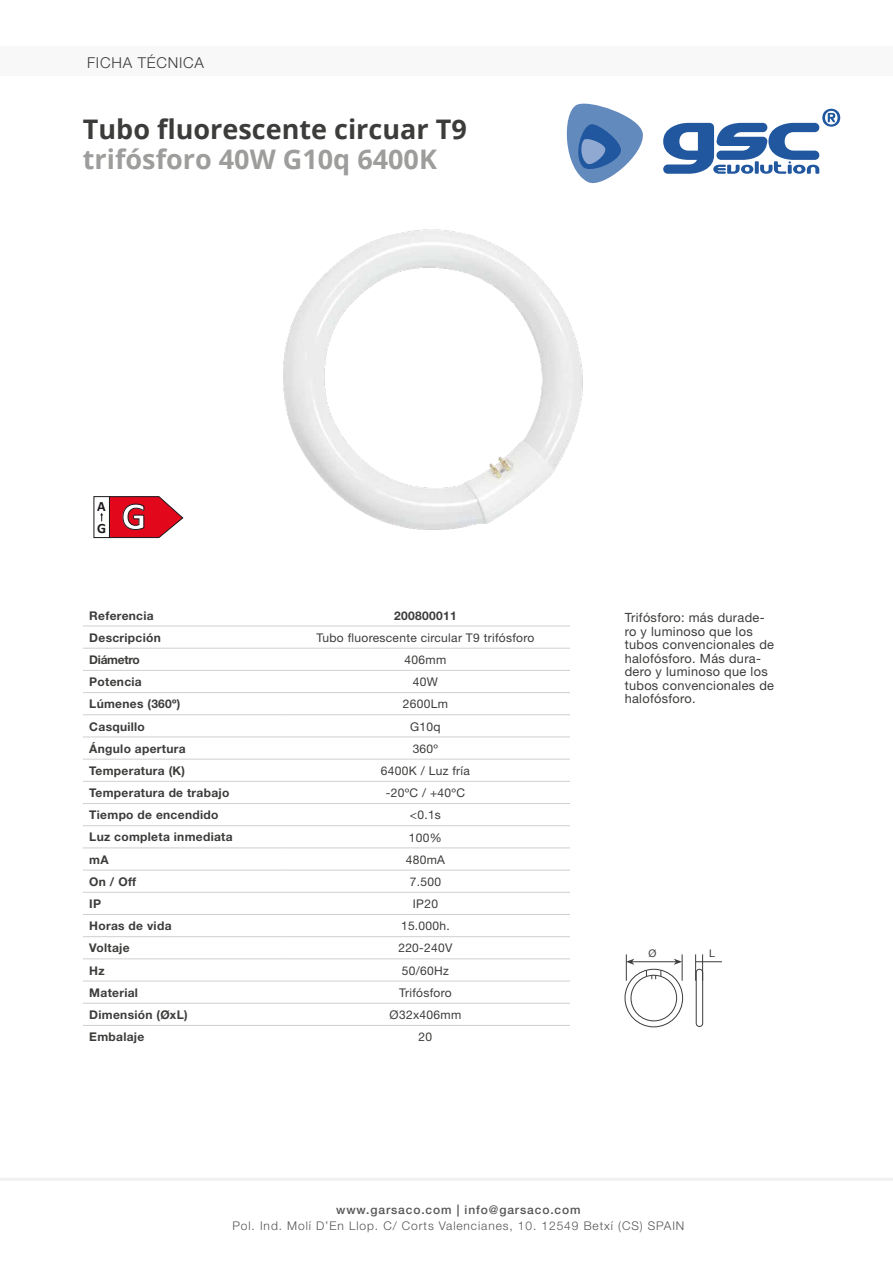
<style>
.page{position:relative;width:893px;height:1263px;background:#fff}
.page>*{position:absolute;margin:0;border:0;box-sizing:border-box;transform-origin:0 0}
.t1{font:700 38.85px "Calibri";color:#fff}
.t2{font:700 27px "Open Sans";color:#3c3c3b}
.t3{font:700 27px "Open Sans";color:#9d9d9c}
.t4{font:300 15px "Helvetica Neue";letter-spacing:.05em;color:#3c3c3b}
.t5{font:700 14.25px/22.6px "Calibri";color:#1b181c}
.t6{font:12.75px/13.5px "Helvetica Neue";letter-spacing:.025em;color:#3c3c3b}
.t7{font:700 12px "Helvetica Neue";letter-spacing:.025em;color:#3c3c3b}
.t8{font:12px "Helvetica Neue";letter-spacing:.025em;color:#3c3c3b}
.t9{font:300 12px "Helvetica Neue";letter-spacing:.075em;color:#565555}
.t10{font:500 12px "Helvetica Neue";letter-spacing:.075em;color:#565555}
.t11{font:700 12px "Helvetica Neue";letter-spacing:-.025em;color:#3c3c3b}
.t12{font:10.5px "Helvetica Neue";color:#3c3c3b}
</style>
<div class="page">
<svg style="left:663px;top:109px;width:177px;height:65px"></svg>
<svg style="left:566px;top:103px;width:77px;height:81px"></svg>
<hr style="left:0;top:1178px;width:893px;height:3px;background:#f0f0f0">
<div style="left:0;top:47px;width:893px;height:29px;background:#f8f8f8"></div>
<hr style="left:83px;top:692px;width:198px;height:1px;background:#d0d0d0">
<hr style="left:281px;top:692px;width:289px;height:1px;background:#d0d0d0">
<hr style="left:83px;top:714px;width:198px;height:1px;background:#d0d0d0">
<hr style="left:281px;top:714px;width:289px;height:1px;background:#d0d0d0">
<hr style="left:83px;top:736px;width:198px;height:1px;background:#d0d0d0">
<hr style="left:281px;top:736px;width:289px;height:1px;background:#d0d0d0">
<hr style="left:83px;top:759px;width:198px;height:1px;background:#d0d0d0">
<hr style="left:281px;top:759px;width:289px;height:1px;background:#d0d0d0">
<hr style="left:83px;top:781px;width:198px;height:1px;background:#d0d0d0">
<hr style="left:281px;top:781px;width:289px;height:1px;background:#d0d0d0">
<hr style="left:83px;top:803px;width:198px;height:1px;background:#d0d0d0">
<hr style="left:281px;top:803px;width:289px;height:1px;background:#d0d0d0">
<hr style="left:83px;top:825px;width:198px;height:1px;background:#d0d0d0">
<hr style="left:281px;top:825px;width:289px;height:1px;background:#d0d0d0">
<hr style="left:83px;top:847px;width:198px;height:1px;background:#d0d0d0">
<hr style="left:281px;top:847px;width:289px;height:1px;background:#d0d0d0">
<hr style="left:83px;top:870px;width:198px;height:1px;background:#d0d0d0">
<hr style="left:281px;top:870px;width:289px;height:1px;background:#d0d0d0">
<hr style="left:83px;top:892px;width:198px;height:1px;background:#d0d0d0">
<hr style="left:281px;top:892px;width:289px;height:1px;background:#d0d0d0">
<hr style="left:83px;top:914px;width:198px;height:1px;background:#d0d0d0">
<hr style="left:281px;top:914px;width:289px;height:1px;background:#d0d0d0">
<hr style="left:83px;top:936px;width:198px;height:1px;background:#d0d0d0">
<hr style="left:281px;top:936px;width:289px;height:1px;background:#d0d0d0">
<hr style="left:83px;top:958px;width:198px;height:1px;background:#d0d0d0">
<hr style="left:281px;top:958px;width:289px;height:1px;background:#d0d0d0">
<hr style="left:83px;top:981px;width:198px;height:1px;background:#d0d0d0">
<hr style="left:281px;top:981px;width:289px;height:1px;background:#d0d0d0">
<hr style="left:83px;top:1003px;width:198px;height:1px;background:#d0d0d0">
<hr style="left:281px;top:1003px;width:289px;height:1px;background:#d0d0d0">
<hr style="left:83px;top:1025px;width:198px;height:1px;background:#d0d0d0">
<hr style="left:281px;top:1025px;width:289px;height:1px;background:#d0d0d0">
<hr style="left:83px;top:626px;width:198px;height:1px;background:#d0d0d0">
<hr style="left:281px;top:626px;width:289px;height:1px;background:#d0d0d0">
<hr style="left:83px;top:648px;width:198px;height:1px;background:#d0d0d0">
<hr style="left:281px;top:648px;width:289px;height:1px;background:#d0d0d0">
<hr style="left:83px;top:670px;width:198px;height:1px;background:#d0d0d0">
<hr style="left:281px;top:670px;width:289px;height:1px;background:#d0d0d0">
<img style="left:283px;top:229px;width:300px;height:301px">
<svg style="left:110px;top:496px;width:74px;height:42px"></svg>
<div style="left:94px;top:496px;width:16px;height:42px;background:#fff;border:1px solid #1b181c"></div>
<svg style="left:100px;top:513px;width:3px;height:8px"></svg>
<div style="left:696px;top:969px;width:7px;height:58px;border:1px solid #3c3c3b;border-radius:3px"></div>
<svg style="left:695px;top:954px;width:27px;height:27px"></svg>
<svg style="left:624px;top:954px;width:59px;height:73px"></svg>
<p class="t4" style="left:87px;top:53px;width:118px">FICHA TÉCNICA</p>
<h2 class="t2" style="left:83px;top:110px;width:385px">Tubo fluorescente circuar T9</h2>
<h2 class="t3" style="left:83px;top:140px;width:356px">trifósforo 40W G10q 6400K</h2>
<p class="t5" style="left:97px;top:494px;width:11px">A<br>G</p>
<h1 class="t1" style="left:122px;top:489px;width:26px">G</h1>
<p class="t7" style="left:89px;top:608px;width:66px">Referencia</p>
<p class="t7" style="left:394px;top:608px;width:64px">200800011</p>
<p class="t7" style="left:89px;top:630px;width:73px">Descripción</p>
<p class="t8" style="left:316px;top:630px;width:219px">Tubo fluorescente circular T9 trifósforo</p>
<p class="t11" style="left:89px;top:652px;width:52px">Diámetro</p>
<p class="t8" style="left:405px;top:652px;width:43px">406mm</p>
<p class="t7" style="left:89px;top:674px;width:54px">Potencia</p>
<p class="t8" style="left:413px;top:675px;width:27px">40W</p>
<p class="t7" style="left:89px;top:697px;width:93px">Lúmenes (360º)</p>
<p class="t8" style="left:403px;top:697px;width:47px">2600Lm</p>
<p class="t7" style="left:89px;top:719px;width:57px">Casquillo</p>
<p class="t8" style="left:410px;top:719px;width:32px">G10q</p>
<p class="t7" style="left:89px;top:741px;width:98px">Ángulo apertura</p>
<p class="t8" style="left:413px;top:741px;width:27px">360º</p>
<p class="t7" style="left:89px;top:763px;width:97px">Temperatura (K)</p>
<p class="t8" style="left:381px;top:763px;width:90px">6400K / Luz fría</p>
<p class="t7" style="left:89px;top:785px;width:142px">Temperatura de trabajo</p>
<p class="t8" style="left:386px;top:786px;width:81px">-20ºC / +40ºC</p>
<p class="t7" style="left:89px;top:807px;width:131px">Tiempo de encendido</p>
<p class="t8" style="left:410px;top:808px;width:33px">&lt;0.1s</p>
<p class="t7" style="left:89px;top:830px;width:145px">Luz completa inmediata</p>
<p class="t8" style="left:409px;top:830px;width:34px">100%</p>
<p class="t7" style="left:89px;top:852px;width:21px">mA</p>
<p class="t8" style="left:406px;top:852px;width:41px">480mA</p>
<p class="t7" style="left:89px;top:874px;width:48px">On / Off</p>
<p class="t8" style="left:410px;top:874px;width:33px">7.500</p>
<p class="t7" style="left:89px;top:896px;width:13px">IP</p>
<p class="t8" style="left:413px;top:897px;width:27px">IP20</p>
<p class="t7" style="left:89px;top:918px;width:84px">Horas de vida</p>
<p class="t8" style="left:401px;top:919px;width:50px">15.000h.</p>
<p class="t7" style="left:89px;top:941px;width:42px">Voltaje</p>
<p class="t8" style="left:398px;top:941px;width:56px">220-240V</p>
<p class="t7" style="left:89px;top:963px;width:17px">Hz</p>
<p class="t8" style="left:402px;top:963px;width:48px">50/60Hz</p>
<p class="t7" style="left:89px;top:985px;width:50px">Material</p>
<p class="t8" style="left:399px;top:985px;width:54px">Trifósforo</p>
<p class="t7" style="left:89px;top:1007px;width:100px">Dimensión (ØxL)</p>
<p class="t8" style="left:390px;top:1008px;width:73px">Ø32x406mm</p>
<p class="t7" style="left:89px;top:1029px;width:57px">Embalaje</p>
<p class="t8" style="left:419px;top:1030px;width:15px">20</p>
<p class="t6" style="left:625px;top:611px;width:151px">Trifósforo: más durade&shy;ro y luminoso que los tubos convencionales de halofósforo. Más dura&shy;dero y luminoso que los tubos convencionales de halofósforo.</p>
<p class="t12" style="left:648px;top:946px;width:9px">Ø</p>
<p class="t12" style="left:709px;top:946px;width:7px">L</p>
<p class="t10" style="left:336px;top:1202px;width:246px">www.garsaco.com | info@garsaco.com</p>
<p class="t9" style="left:232px;top:1219px;width:453px">Pol. Ind. Molí D’En Llop. C/ Corts Valencianes, 10. 12549 Betxí (CS) SPAIN</p>
</div>
